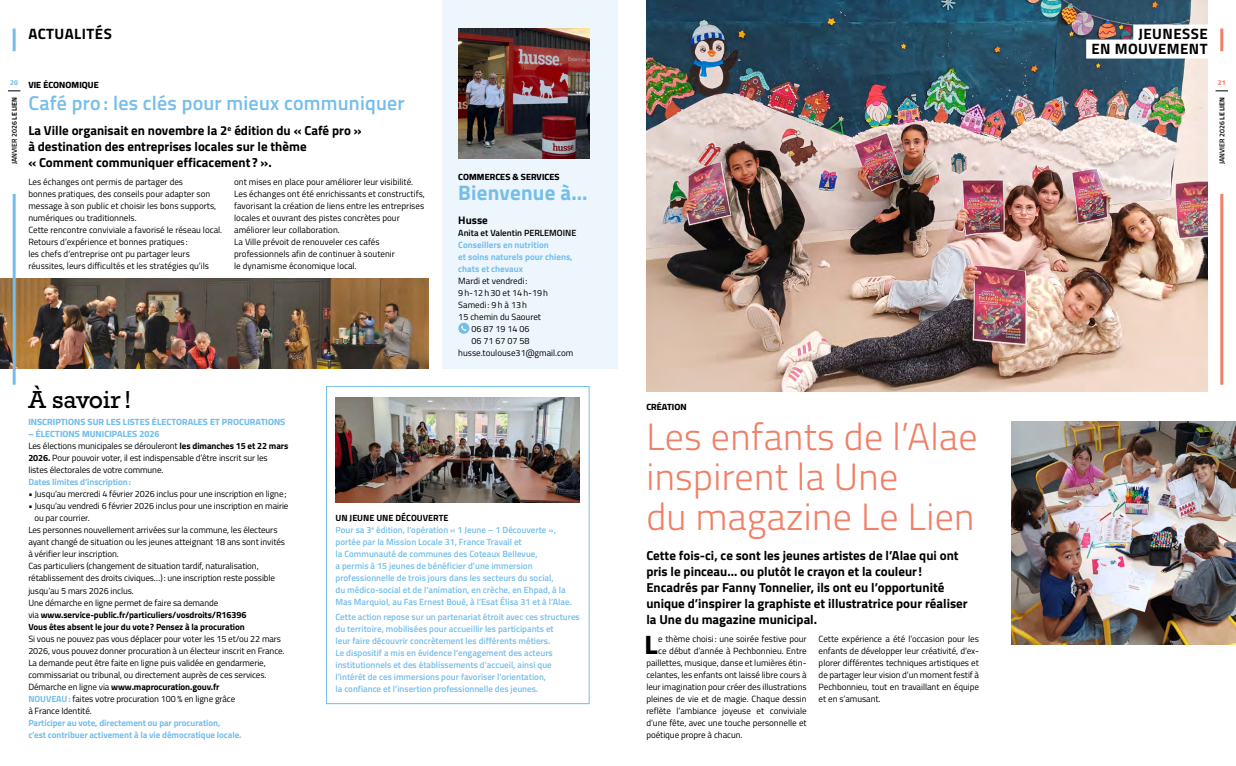
<style>
.page{position:relative;width:1236px;height:766px;background:#fff}
.page>*{position:absolute;margin:0;border:0;box-sizing:border-box;transform-origin:0 0}
.Titre_article{font:300 38px/40px "Cairo";letter-spacing:.01em;color:#f08067}
.Texte_lettrine{font:800 26.6px "Cairo";color:#000}
.t1{font:25px "Rockwell Std";color:#000}
.Titre_article-2{font:700 21px "Cairo";letter-spacing:.01em;color:#76beea}
.Surtitre{font:600 20px "Cairo";letter-spacing:.01em;color:#76beea}
.t2{font:700 15px/15px "Cairo";letter-spacing:.03em;color:#000;text-align:right}
.Chapeau{font:700 13px/16px "Cairo";color:#000}
.Sous-titre{font:700 11px "Cairo";color:#000}
.Surtitre-2{font:9px/12px "Cairo";letter-spacing:-.01em;color:#000}
.Texte{font:9px/12px "Cairo";color:#000}
.Texte-2{font:600 9px/12px "Cairo";color:#76beea}
.Texte_lettrine-2{font:9px/12px "Cairo";letter-spacing:-.005em;color:#000;text-align:justify}
.Surtitre-3{font:700 9px/12px "Cairo";letter-spacing:-.01em;color:#000}
.Surtitre-4{font:700 9px/12px "Cairo";letter-spacing:-.01em;color:#76beea}
.Surtitre-5{font:800 9px "Cairo";letter-spacing:.01em;color:#76beea}
.Texte-3{font:700 9px/12px "Cairo";color:#76beea}
.Surtitre-6{font:800 9px "Cairo";letter-spacing:.01em;color:#000}
.Texte-4{font:600 9px "Cairo";color:#000}
.Texte-5{font:700 9px "Cairo";color:#000}
.t3{font:600 7px "Cairo";color:#000}
.t4{font:800 7px "Cairo";color:#f08067}
.t5{font:800 7px "Cairo";color:#76beea}
.s1{font-weight:700}
.s2{font-weight:400}
.s3{font-weight:700;color:#76beea}
</style>
<div class="page">
<div style="left:442px;top:0;width:176px;height:368px;background:#eef6fd"></div>
<svg style="left:458px;top:322px;width:11px;height:12px"></svg>
<img style="left:458px;top:28px;width:132px;height:130px">
<img style="left:0;top:279px;width:428px;height:89px">
<img style="left:335px;top:397px;width:245px;height:105px">
<div style="left:326px;top:386px;width:264px;height:318px;border:1px solid #76beea"></div>
<img style="left:646px;top:0;width:562px;height:391px">
<img style="left:1011px;top:421px;width:225px;height:223px">
<hr style="left:1220px;top:194px;width:3px;height:190px;background:#f08067">
<hr style="left:1220px;top:28px;width:3px;height:23px;background:#f08067">
<div style="left:1133px;top:25px;width:80px;height:19px;background:#fff"></div>
<div style="left:1086px;top:40px;width:127px;height:19px;background:#fff"></div>
<svg style="left:1215px;top:90px;width:13px;height:1px"></svg>
<hr style="left:13px;top:194px;width:3px;height:190px;background:#76beea">
<hr style="left:13px;top:28px;width:3px;height:23px;background:#76beea">
<svg style="left:8px;top:90px;width:12px;height:1px"></svg>
<h3 class="t2" style="left:28px;top:26px;width:85px">ACTUALITÉS</h3>
<p class="t5" style="left:10px;top:77px;width:9px">20</p>
<p class="t3" style="left:9px;top:164px;width:68px;rotate:-90deg">JANVIER 2026 <span class="s1">LE LIEN</span></p>
<p class="Surtitre-6" style="left:28px;top:79px;width:72px">VIE ÉCONOMIQUE</p>
<p class="Surtitre" style="left:28px;top:88px;width:378px">Café pro : les clés pour mieux communiquer</p>
<p class="Chapeau" style="left:28px;top:122px;width:335px">La Ville organisait en novembre la 2<sup>e</sup> édition du « Café pro » à destination des entreprises locales sur le thème<br>« Comment communiquer efficacement ? ».</p>
<p class="Texte" style="left:28px;top:175px;width:189px">Les échanges ont permis de partager des<br>bonnes pratiques, des conseils pour adapter son message à son public et choisir les bons supports, numériques ou traditionnels.</p>
<p class="Texte" style="left:28px;top:223px;width:195px">Cette rencontre conviviale a favorisé le réseau local.<br>Retours d’expérience et bonnes pratiques :<br>les chefs d’entreprise ont pu partager leurs réussites, leurs difficultés et les stratégies qu’ils</p>
<p class="Texte" style="left:234px;top:175px;width:192px">ont mises en place pour améliorer leur visibilité.<br>Les échanges ont été enrichissants et constructifs, favorisant la création de liens entre les entreprises locales et ouvrant des pistes concrètes pour améliorer leur collaboration.</p>
<p class="Texte" style="left:234px;top:235px;width:162px">La Ville prévoit de renouveler ces cafés professionnels afin de continuer à soutenir le dynamisme économique local.</p>
<p class="Surtitre-6" style="left:458px;top:170px;width:103px">COMMERCES &amp; SERVICES</p>
<p class="Titre_article-2" style="left:458px;top:176px;width:131px">Bienvenue à…</p>
<p class="Sous-titre" style="left:458px;top:211px;width:31px">Husse</p>
<p class="Texte-4" style="left:458px;top:226px;width:119px">Anita et Valentin PERLEMOINE</p>
<p class="Texte-3" style="left:458px;top:238px;width:116px">Conseillers en nutrition<br>et soins naturels pour chiens, chats et chevaux</p>
<p class="Texte" style="left:458px;top:274px;width:91px">Mardi et vendredi :<br>9h-12h30 et 14h-19h</p>
<p class="Texte" style="left:458px;top:298px;width:70px">Samedi : 9h à 13h</p>
<p class="Texte" style="left:458px;top:310px;width:84px">15 chemin du Saouret</p>
<p class="Texte" style="left:471px;top:322px;width:60px">06 87 19 14 06<br>06 71 67 07 58</p>
<p class="Texte" style="left:458px;top:346px;width:117px">husse.toulouse31@gmail.com</p>
<p class="t1" style="left:28px;top:384px;width:105px">À savoir!</p>
<p class="Surtitre-5" style="left:28px;top:415px;width:259px">INSCRIPTIONS SUR LES LISTES ÉLECTORALES ET PROCURATIONS</p>
<p class="Surtitre-5" style="left:28px;top:427px;width:133px">– ÉLECTIONS MUNICIPALES 2026</p>
<p class="Surtitre-2" style="left:28px;top:440px;width:262px">Les élections municipales se dérouleront <span class="s1">les dimanches 15 et 22 mars<br>2026.</span> Pour pouvoir voter, il est indispensable d’être inscrit sur les listes électorales de votre commune.</p>
<p class="Surtitre-4" style="left:28px;top:476px;width:104px">Dates limites d’inscription:</p>
<p class="Surtitre-2" style="left:28px;top:488px;width:260px">• Jusqu’au mercredi 4 février 2026 inclus pour une inscription en ligne;</p>
<p class="Surtitre-2" style="left:34px;top:500px;width:256px;text-indent:-6px">• Jusqu’au vendredi 6 février 2026 inclus pour une inscription en mairie ou par courrier.</p>
<p class="Surtitre-2" style="left:28px;top:524px;width:258px">Les personnes nouvellement arrivées sur la commune, les électeurs ayant changé de situation ou les jeunes atteignant 18 ans sont invités à vérifier leur inscription.</p>
<p class="Surtitre-2" style="left:28px;top:560px;width:248px">Cas particuliers (changement de situation tardif, naturalisation, rétablissement des droits civiques…): une inscription reste possible jusqu’au 5 mars 2026 inclus.</p>
<p class="Surtitre-3" style="left:28px;top:596px;width:220px"><span class="s2">Une démarche en ligne permet de faire sa demande<br>via</span> www.service-public.fr/particuliers/vosdroits/R16396</p>
<p class="Surtitre-3" style="left:28px;top:620px;width:218px">Vous êtes absent le jour du vote? Pensez à la procuration</p>
<p class="Surtitre-2" style="left:28px;top:632px;width:258px">Si vous ne pouvez pas vous déplacer pour voter les 15 et/ou 22 mars<br>2026, vous pouvez donner procuration à un électeur inscrit en France.</p>
<p class="Surtitre-2" style="left:28px;top:656px;width:240px;text-align:justify">La demande peut être faite en ligne puis validée en gendarmerie, commissariat ou tribunal, ou directement auprès de ces services.<br>Démarche en ligne via <span class="s1">www.maprocuration.gouv.fr</span></p>
<p class="Surtitre-2" style="left:28px;top:692px;width:208px"><span class="s3">NOUVEAU:</span> faites votre procuration 100 % en ligne grâce à France Identité.</p>
<p class="Surtitre-4" style="left:28px;top:716px;width:215px">Participer au vote, directement ou par procuration,<br>c’est contribuer activement à la vie démocratique locale.</p>
<p class="Texte-5" style="left:335px;top:510px;width:114px">UN JEUNE UNE DÉCOUVERTE</p>
<p class="Texte-2" style="left:335px;top:523px;width:238px">Pour sa 3<sup>e</sup> édition, l’opération « 1 Jeune – 1 Découverte », portée par la Mission Locale 31, France Travail et<br>la Communauté de communes des Coteaux Bellevue,<br>a permis à 15 jeunes de bénéficier d’une immersion professionnelle de trois jours dans les secteurs du social,<br>du médico-social et de l’animation, en crèche, en Ehpad, à la Mas Marquiol, au Fas Ernest Boué, à l’Esat Élisa 31 et à l’Alae.</p>
<p class="Texte-2" style="left:335px;top:610px;width:246px">Cette action repose sur un partenariat étroit avec ces structures du territoire, mobilisées pour accueillir les participants et<br>leur faire découvrir concrètement les différents métiers.<br>Le dispositif a mis en évidence l’engagement des acteurs institutionnels et des établissements d’accueil, ainsi que l’intérêt de ces immersions pour favoriser l’orientation,<br>la confiance et l’insertion professionnelle des jeunes.</p>
<p class="Surtitre-6" style="left:646px;top:400px;width:42px">CRÉATION</p>
<p class="Titre_article" style="left:646px;top:416px;width:333px">Les enfants de l’Alae inspirent la Une<br>du magazine Le Lien</p>
<p class="Chapeau" style="left:646px;top:547px;width:323px">Cette fois-ci, ce sont les jeunes artistes de l’Alae qui ont pris le pinceau… ou plutôt le crayon et la couleur!<br>Encadrés par Fanny Tonnelier, ils ont eu l’opportunité unique d’inspirer la graphiste et illustratrice pour réaliser la Une du magazine municipal.</p>
<p class="Texte_lettrine" style="left:645px;top:624px;width:14px">L</p>
<p class="Texte_lettrine-2" style="left:658px;top:632px;width:150px">e thème choisi : une soirée festive pour</p>
<p class="Texte_lettrine-2" style="left:819px;top:632px;width:162px">Cette expérience a été l’occasion pour les enfants de développer leur créativité, d’ex&shy;plorer différentes techniques artistiques et de partager leur vision d’un moment festif à Pechbonnieu, tout en travaillant en équipe et en s’amusant.</p>
<p class="Texte_lettrine-2" style="left:658px;top:644px;width:150px">ce début d’année à Pechbonnieu. Entre</p>
<p class="Texte_lettrine-2" style="left:646px;top:656px;width:162px">paillettes, musique, danse et lumières étin-</p>
<p class="Texte_lettrine-2" style="left:646px;top:668px;width:162px">celantes, les enfants ont laissé libre cours à</p>
<p class="Texte_lettrine-2" style="left:646px;top:680px;width:162px">leur imagination pour créer des illustrations</p>
<p class="Texte_lettrine-2" style="left:646px;top:692px;width:162px">pleines de vie et de magie. Chaque dessin</p>
<p class="Texte_lettrine-2" style="left:646px;top:704px;width:162px">reflète l’ambiance joyeuse et conviviale</p>
<p class="Texte_lettrine-2" style="left:646px;top:716px;width:162px">d’une fête, avec une touche personnelle et</p>
<p class="Texte_lettrine-2" style="left:646px;top:728px;width:98px">poétique propre à chacun.</p>
<h3 class="t2" style="left:1091px;top:26px;width:118px">JEUNESSE<br>EN MOUVEMENT</h3>
<p class="t4" style="left:1218px;top:77px;width:9px">21</p>
<p class="t3" style="left:1217px;top:164px;width:68px;rotate:-90deg">JANVIER 2026 <span class="s1">LE LIEN</span></p>
</div>
